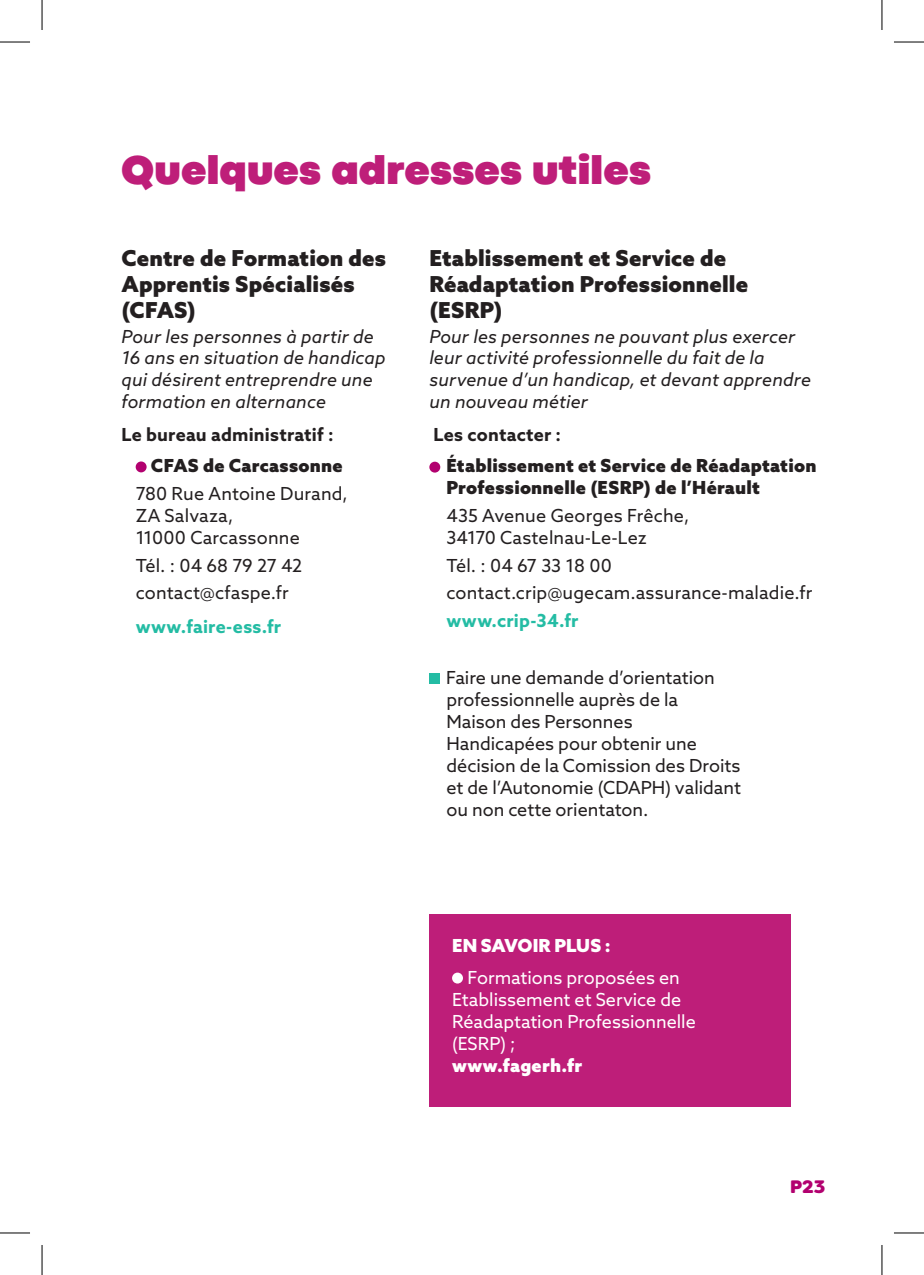
<style>
.page{position:relative;width:924px;height:1275px;background:#fff}
.page>*{position:absolute;margin:0;border:0;box-sizing:border-box;transform-origin:0 0}
.t1{font:900 42px "Codec Pro";letter-spacing:.005em;color:#be1e79}
.t2{font:900 22px/26px "Azo Sans";letter-spacing:.005em;color:#231f20}
.t3{font:18px/22px "Azo Sans";color:#231f20}
.t4{font:italic 18px/21.6px "Azo Sans";letter-spacing:.01em;color:#231f20}
.t5{font:900 18px/22px "Azo Sans";letter-spacing:.015em;color:#231f20}
.t6{font:18px/22px "Azo Sans";color:#fff}
.t7{font:700 18px "Azo Sans";letter-spacing:.01em;color:#231f20}
.t8{font:700 18px "Azo Sans";letter-spacing:.015em;color:#24bca4}
.t9{font:900 18px "Azo Sans";letter-spacing:-.01em;color:#fff}
.t10{font:900 18px "Azo Sans";letter-spacing:.01em;color:#fff}
.t11{font:800 18px "Filson Soft W03";color:#b2016f}
</style>
<div class="page">
<div style="left:429px;top:913px;width:361px;height:193px;background:#be1e79"></div>
<div style="left:452px;top:972px;width:11px;height:11px;background:#fff;border-radius:50%"></div>
<div style="left:136px;top:461px;width:10px;height:11px;background:#b2016f;border-radius:50%"></div>
<div style="left:429px;top:672px;width:11px;height:11px;background:#24bca4"></div>
<div style="left:429px;top:462px;width:11px;height:10px;background:#b2016f;border-radius:50%"></div>
<hr style="left:0;top:42px;width:30px;height:1px;background:#000">
<hr style="left:893px;top:42px;width:30px;height:1px;background:#000">
<hr style="left:0;top:1232px;width:30px;height:1px;background:#000">
<hr style="left:893px;top:1232px;width:30px;height:1px;background:#000">
<hr style="left:42px;top:0;width:1px;height:30px;background:#000">
<hr style="left:42px;top:1245px;width:1px;height:30px;background:#000">
<hr style="left:881px;top:0;width:1px;height:30px;background:#000">
<hr style="left:881px;top:1245px;width:1px;height:30px;background:#000">
<h1 class="t1" style="left:121px;top:145px;width:530px">Quelques adresses utiles</h1>
<p class="t2" style="left:121px;top:245px;width:266px">Centre de Formation des<br>Apprentis Spécialisés (CFAS)</p>
<p class="t4" style="left:121px;top:325px;width:265px">Pour les personnes à partir de<br>16 ans en situation de handicap qui désirent entreprendre une formation en alternance</p>
<p class="t7" style="left:121px;top:423px;width:213px">Le bureau administratif :</p>
<p class="t5" style="left:151px;top:454px;width:193px">CFAS de Carcassonne</p>
<p class="t3" style="left:136px;top:482px;width:214px">780 Rue Antoine Durand,<br>ZA Salvaza,<br>11000 Carcassonne</p>
<p class="t3" style="left:136px;top:551px;width:168px;line-height:27.6px">Tél. : 04 68 79 27 42 contact@cfaspe.fr</p>
<p class="t8" style="left:136px;top:614px;width:147px">www.faire-ess.fr</p>
<p class="t2" style="left:429px;top:245px;width:320px">Etablissement et Service de<br>Réadaptation Professionnelle (ESRP)</p>
<p class="t4" style="left:429px;top:325px;width:383px">Pour les personnes ne pouvant plus exercer leur activité professionnelle du fait de la survenue d’un handicap, et devant apprendre un nouveau métier</p>
<p class="t7" style="left:433px;top:423px;width:129px">Les contacter :</p>
<p class="t5" style="left:446px;top:454px;width:371px">Établissement et Service de Réadaptation<br>Professionnelle (ESRP) de l’Hérault</p>
<p class="t3" style="left:446px;top:504px;width:244px">435 Avenue Georges Frêche,<br>34170 Castelnau-Le-Lez</p>
<p class="t3" style="left:446px;top:551px;width:367px;line-height:27.6px">Tél. : 04 67 33 18 00 contact.crip@ugecam.assurance-maladie.fr</p>
<p class="t8" style="left:446px;top:609px;width:133px">www.crip-34.fr</p>
<p class="t3" style="left:446px;top:667px;width:296px">Faire une demande d’orientation professionnelle auprès de la<br>Maison des Personnes<br>Handicapées pour obtenir une décision de la Comission des Droits et de l’Autonomie (CDAPH) validant ou non cette orientaton.</p>
<p class="t9" style="left:452px;top:933px;width:160px">EN SAVOIR PLUS :</p>
<p class="t6" style="left:452px;top:966px;width:245px;text-indent:15px">Formations proposées en<br>Etablissement et Service de<br>Réadaptation Professionnelle (ESRP) ;</p>
<p class="t10" style="left:452px;top:1053px;width:132px">www.fagerh.fr</p>
<p class="t11" style="left:789px;top:1175px;width:37px">P23</p>
</div>
